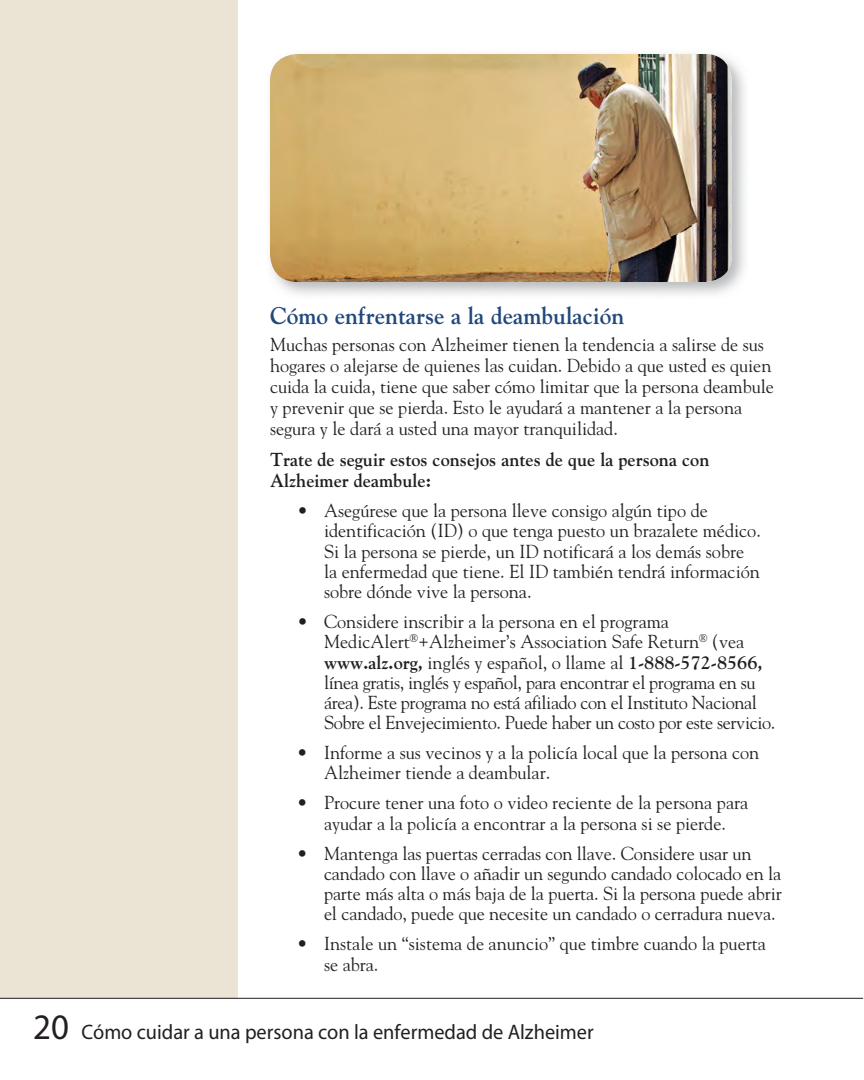
<style>
.page{position:relative;width:864px;height:1080px;background:#fff}
.page>*{position:absolute;margin:0;border:0;box-sizing:border-box;transform-origin:0 0}
.t1{font:700 24px "Goudy";color:#20487b}
.t2{font:21px "Myriad Pro";color:#231f20}
.t3{font:18.75px/20.2px "Goudy";color:#231f20}
.t4{font:18.75px/20.2px "Goudy";letter-spacing:-.02em;color:#231f20}
.t5{font:700 18.75px/21px "Goudy";color:#231f20}
.s1{font-weight:700}
.s2{font-size:36px}
</style>
<div class="page">
<div style="left:0;top:0;width:237px;height:999px;background:#ebe4d5"></div>
<hr style="left:0;top:998px;width:863px;height:1px;background:#231f20">
<img style="left:270px;top:54px;width:462px;height:228px">
<h5 class="t1" style="left:270px;top:301px;width:356px">Cómo enfrentarse a la deambulación</h5>
<p class="t3" style="left:270px;top:334px;width:506px;line-height:21px">Muchas personas con Alzheimer tienen la tendencia a salirse de sus hogares o alejarse de quienes las cuidan. Debido a que usted es quien cuida la cuida, tiene que saber cómo limitar que la persona deambule y prevenir que se pierda. Esto le ayudará a mantener a la persona segura y le dará a usted una mayor tranquilidad.</p>
<p class="t5" style="left:270px;top:449px;width:441px">Trate de seguir estos consejos antes de que la persona con<br>Alzheimer deambule:</p>
<p class="t3" style="left:324px;top:500px;width:438px;text-indent:-27px">• Asegúrese que la persona lleve consigo algún tipo de identificación (ID) o que tenga puesto un brazalete médico.<br>Si la persona se pierde, un ID notificará a los demás sobre la enfermedad que tiene. El ID también tendrá información sobre dónde vive la persona.</p>
<p class="t4" style="left:324px;top:611px;width:453px;text-indent:-27px">• Considere inscribir a la persona en el programa MedicAlert<sup>®</sup>+Alzheimer’s Association Safe Return<sup>®</sup> (vea <span class="s1">www.alz.org,</span> inglés y español, o llame al <span class="s1">1-888-572-8566, </span>línea gratis, inglés y español, para encontrar el programa en su área). Este programa no está afiliado con el Instituto Nacional Sobre el Envejecimiento. Puede haber un costo por este servicio.</p>
<p class="t3" style="left:324px;top:742px;width:437px;text-indent:-27px">• Informe a sus vecinos y a la policía local que la persona con<br>Alzheimer tiende a deambular.</p>
<p class="t3" style="left:297px;top:792px;width:453px;text-align:center">• Procure tener una foto o video reciente de la persona para ayudar a la policía a encontrar a la persona si se pierde.</p>
<p class="t3" style="left:324px;top:842px;width:459px;text-indent:-27px">• Mantenga las puertas cerradas con llave. Considere usar un candado con llave o añadir un segundo candado colocado en la parte más alta o más baja de la puerta. Si la persona puede abrir el candado, puede que necesite un candado o cerradura nueva.</p>
<p class="t3" style="left:324px;top:933px;width:443px;text-indent:-27px">• Instale un “sistema de anuncio” que timbre cuando la puerta se abra.</p>
<p class="t2" style="left:33px;top:1021px;width:562px"><span class="s2">20</span> Cómo cuidar a una persona con la enfermedad de Alzheimer</p>
</div>
